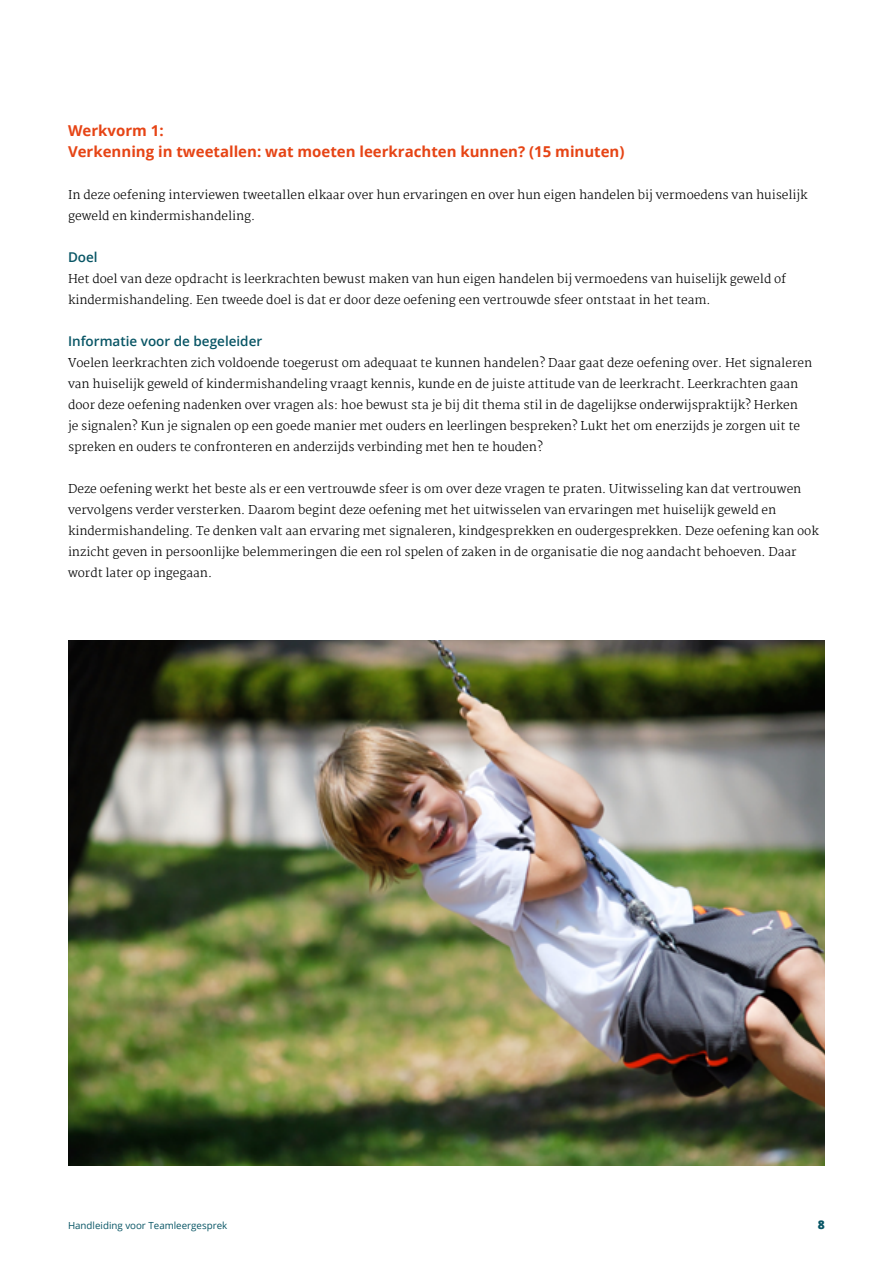
<style>
.page{position:relative;width:893px;height:1263px;background:#fff}
.page>*{position:absolute;margin:0;border:0;box-sizing:border-box;transform-origin:0 0}
.paragraaf_H2{font:700 15px/21px "Open Sans";color:#e64415}
.Sub_paragraaf{font:600 13.5px "Open Sans";color:#085565}
.Body_schreef{font:300 12px/21px "Martel";color:#000}
.t1{font:800 12px "Open Sans";color:#085565}
.t2{font:9.75px "Open Sans";color:#085565}
</style>
<div class="page">
<img style="left:68px;top:640px;width:757px;height:525px">
<h2 class="paragraaf_H2" style="left:68px;top:120px;width:558px">Werkvorm 1:<br>Verkenning in tweetallen: wat moeten leerkrachten kunnen? (15 minuten)</h2>
<p class="Body_schreef" style="left:68px;top:184px;width:741px">In deze oefening interviewen tweetallen elkaar over hun ervaringen en over hun eigen handelen bij vermoedens van huiselijk geweld en kindermishandeling.</p>
<p class="Sub_paragraaf" style="left:68px;top:248px;width:31px">Doel</p>
<p class="Body_schreef" style="left:68px;top:268px;width:720px">Het doel van deze opdracht is leerkrachten bewust maken van hun eigen handelen bij vermoedens van huiselijk geweld of kindermishandeling. Een tweede doel is dat er door deze oefening een vertrouwde sfeer ontstaat in het team.</p>
<p class="Sub_paragraaf" style="left:68px;top:332px;width:196px">Informatie voor de begeleider</p>
<p class="Body_schreef" style="left:68px;top:352px;width:746px">Voelen leerkrachten zich voldoende toegerust om adequaat te kunnen handelen? Daar gaat deze oefening over. Het signaleren van huiselijk geweld of kindermishandeling vraagt kennis, kunde en de juiste attitude van de leerkracht. Leerkrachten gaan door deze oefening nadenken over vragen als: hoe bewust sta je bij dit thema stil in de dagelijkse onderwijspraktijk? Herken<br>je signalen? Kun je signalen op een goede manier met ouders en leerlingen bespreken? Lukt het om enerzijds je zorgen uit te spreken en ouders te confronteren en anderzijds verbinding met hen te houden?</p>
<p class="Body_schreef" style="left:68px;top:478px;width:752px">Deze oefening werkt het beste als er een vertrouwde sfeer is om over deze vragen te praten. Uitwisseling kan dat vertrouwen vervolgens verder versterken. Daarom begint deze oefening met het uitwisselen van ervaringen met huiselijk geweld en kindermishandeling. Te denken valt aan ervaring met signaleren, kindgesprekken en oudergesprekken. Deze oefening kan ook inzicht geven in persoonlijke belemmeringen die een rol spelen of zaken in de organisatie die nog aandacht behoeven. Daar wordt later op ingegaan.</p>
<p class="t2" style="left:68px;top:1218px;width:161px">Handleiding voor Teamleergesprek</p>
<p class="t1" style="left:818px;top:1216px;width:9px">8</p>
</div>
